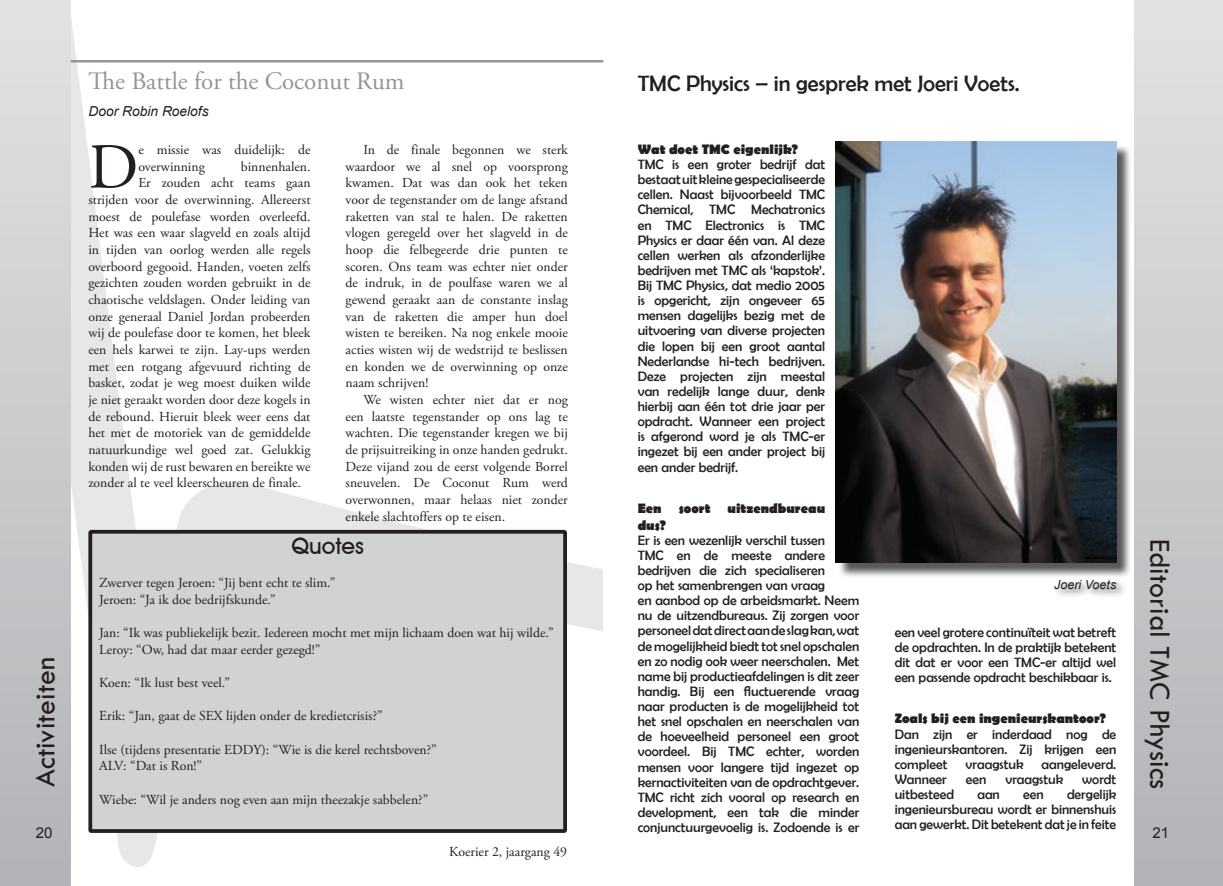
<style>
.page{position:relative;width:1223px;height:886px;background:#fff}
.page>*{position:absolute;margin:0;border:0;box-sizing:border-box;transform-origin:0 0}
.t1{font:64px "Adobe Garamond Pro";color:#231f20}
.t2{font:30px "Tw Cen";color:#231f20}
.t3{font:25px "Adobe Garamond Pro";color:#939598}
.t4{font:22.5px "Berlin Sans FB";color:#231f20}
.t5{font:500 22.5px "Avant Garde IT Cby BT";color:#231f20}
.t6{font:15px "Arial";color:#231f20}
.t7{font:13.75px/16.6px "Adobe Garamond Pro";color:#231f20}
.t8{font:13.75px/15.1px "Berlin Sans FB";color:#231f20;text-align:justify}
.t9{font:700 13.75px/16.5px "Berlin Sans FB";color:#231f20}
.t10{font:italic 13.75px "Arial";color:#231f20}
.t11{font:italic 12.5px "Arial";color:#231f20}
</style>
<div class="page">
<svg style="left:71px;top:19px;width:531px;height:848px"></svg>
<div style="left:0;top:0;width:71px;height:886px;background:linear-gradient(to bottom,#e1e2e4,#b2b3b6)"></div>
<div style="left:1134px;top:0;width:88px;height:886px;background:linear-gradient(to bottom,#e1e2e4,#b2b3b6)"></div>
<hr style="left:71px;top:60px;width:532px;height:2px;background:#939598">
<div style="left:90px;top:532px;width:475px;height:299px;background:#d1d2d4"></div>
<div style="left:88px;top:530px;width:479px;height:303px;border:4px solid #231f20"></div>
<div style="left:837px;top:143px;width:294px;height:435px;background:#231f20;opacity:.75"></div>
<img style="left:835px;top:141px;width:281px;height:421px">
<div style="left:1051px;top:577px;width:74px;height:21px;background:#231f20;opacity:.75"></div>
<h2 class="t2" style="left:27px;top:787px;width:132px;rotate:-90deg">Activiteiten</h2>
<p class="t6" style="left:36px;top:823px;width:18px">20</p>
<h3 class="t3" style="left:89px;top:66px;width:317px">The Battle for the Coconut Rum</h3>
<p class="t10" style="left:89px;top:103px;width:121px">Door Robin Roelofs</p>
<h1 class="t1" style="left:88px;top:129px;width:51px">D</h1>
<p class="t7" style="left:138px;top:142px;width:174px">e missie was duidelijk: de overwinning</p>
<p class="t7" style="left:241px;top:159px;width:71px">binnenhalen.</p>
<p class="t7" style="left:138px;top:175px;width:174px">Er zouden acht teams gaan</p>
<p class="t7" style="left:88px;top:192px;width:224px">strijden voor de overwinning. Allereerst</p>
<p class="t7" style="left:88px;top:209px;width:224px">moest de poulefase worden overleefd.</p>
<p class="t7" style="left:88px;top:225px;width:224px">Het was een waar slagveld en zoals altijd</p>
<p class="t7" style="left:88px;top:242px;width:224px">in tijden van oorlog werden alle regels</p>
<p class="t7" style="left:88px;top:259px;width:224px">overboord gegooid. Handen, voeten zelfs</p>
<p class="t7" style="left:88px;top:275px;width:224px">gezichten zouden worden gebruikt in de</p>
<p class="t7" style="left:88px;top:292px;width:224px">chaotische veldslagen. Onder leiding van</p>
<p class="t7" style="left:88px;top:308px;width:224px">onze generaal Daniel Jordan probeerden</p>
<p class="t7" style="left:88px;top:325px;width:224px">wij de poulefase door te komen, het bleek</p>
<p class="t7" style="left:88px;top:342px;width:224px">een hels karwei te zijn. Lay-ups werden</p>
<p class="t7" style="left:88px;top:358px;width:224px">met een rotgang afgevuurd richting de</p>
<p class="t7" style="left:88px;top:375px;width:224px">basket, zodat je weg moest duiken wilde</p>
<p class="t7" style="left:88px;top:392px;width:224px">je niet geraakt worden door deze kogels in</p>
<p class="t7" style="left:88px;top:408px;width:224px">de rebound. Hieruit bleek weer eens dat</p>
<p class="t7" style="left:88px;top:425px;width:224px">het met de motoriek van de gemiddelde</p>
<p class="t7" style="left:88px;top:442px;width:224px">natuurkundige wel goed zat. Gelukkig</p>
<p class="t7" style="left:88px;top:458px;width:224px">konden wij de rust bewaren en bereikte we</p>
<p class="t7" style="left:88px;top:475px;width:214px">zonder al te veel kleerscheuren de finale.</p>
<p class="t7" style="left:345px;top:142px;width:224px;text-align:justify;text-indent:18px">In de finale begonnen we sterk waardoor we al snel op voorsprong kwamen. Dat was dan ook het teken voor de tegenstander om de lange afstand raketten van stal te halen. De raketten vlogen geregeld over het slagveld in de hoop die felbegeerde drie punten te scoren. Ons team was echter niet onder de indruk, in de poulfase waren we al gewend geraakt aan de constante inslag van de raketten die amper hun doel wisten te bereiken. Na nog enkele mooie acties wisten wij de wedstrijd te beslissen en konden we de overwinning op onze naam schrijven!</p>
<p class="t7" style="left:345px;top:392px;width:224px;text-align:justify;text-indent:18px">We wisten echter niet dat er nog een laatste tegenstander op ons lag te wachten. Die tegenstander kregen we bij de prijsuitreiking in onze handen gedrukt.<br>Deze vijand zou de eerst volgende Borrel sneuvelen. De Coconut Rum werd overwonnen, maar helaas niet zonder enkele slachtoffers op te eisen.</p>
<h3 class="t5" style="left:291px;top:532px;width:74px">Quotes</h3>
<p class="t7" style="left:99px;top:575px;width:238px">Zwerver tegen Jeroen: “Jij bent echt te slim.”<br>Jeroen: “Ja ik doe bedrijfskunde.”</p>
<p class="t7" style="left:99px;top:625px;width:456px">Jan: “Ik was publiekelijk bezit. Iedereen mocht met mijn lichaam doen wat hij wilde.”<br>Leroy: “Ow, had dat maar eerder gezegd!”</p>
<p class="t7" style="left:99px;top:675px;width:132px">Koen: “Ik lust best veel.”</p>
<p class="t7" style="left:99px;top:708px;width:285px">Erik: “Jan, gaat de SEX lijden onder de kredietcrisis?”</p>
<p class="t7" style="left:99px;top:741px;width:339px">Ilse (tijdens presentatie EDDY): “Wie is die kerel rechtsboven?”<br>ALV: “Dat is Ron!”</p>
<p class="t7" style="left:99px;top:791px;width:330px">Wiebe: “Wil je anders nog even aan mijn theezakje sabbelen?”</p>
<p class="t7" style="left:449px;top:843px;width:119px">Koerier 2, jaargang 49</p>
<h3 class="t4" style="left:637px;top:71px;width:383px">TMC Physics – in gesprek met Joeri Voets.</h3>
<p class="t9" style="left:637px;top:142px;width:162px">Wat doet TMC eigenlijk?</p>
<p class="t8" style="left:637px;top:157px;width:189px">TMC is een groter bedrijf dat bestaat uit kleine gespecialiseerde cellen. Naast bijvoorbeeld TMC Chemical, TMC Mechatronics en TMC Electronics is TMC Physics er daar één van. Al deze cellen werken als afzonderlijke bedrijven met TMC als ‘kapstok’.<br>Bij TMC Physics, dat medio 2005 is opgericht, zijn ongeveer 65 mensen dagelijks bezig met de uitvoering van diverse projecten die lopen bij een groot aantal Nederlandse hi-tech bedrijven.<br>Deze projecten zijn meestal van redelijk lange duur, denk hierbij aan één tot drie jaar per opdracht. Wanneer een project is afgerond word je als TMC-er ingezet bij een ander project bij een ander bedrijf.</p>
<p class="t9" style="left:637px;top:501px;width:189px">Een soort uitzendbureau dus?</p>
<p class="t8" style="left:637px;top:532px;width:223px;text-align:left">Er is een wezenlijk verschil tussen<br>TMC en de meeste andere bedrijven die zich specialiseren<br>op het samenbrengen van vraag<br>en aanbod op de arbeidsmarkt. Neem nu de uitzendbureaus. Zij zorgen voor personeel dat direct aan de slag kan, wat de mogelijkheid biedt tot snel opschalen en zo nodig ook weer neerschalen. Met name bij productieafdelingen is dit zeer handig. Bij een fluctuerende vraag naar producten is de mogelijkheid tot het snel opschalen en neerschalen van de hoeveelheid personeel een groot voordeel. Bij TMC echter, worden mensen voor langere tijd ingezet op kernactiviteiten van de opdrachtgever.<br>TMC richt zich vooral op research en development, een tak die minder conjunctuurgevoelig is. Zodoende is er</p>
<p class="t11" style="left:1054px;top:576px;width:64px">Joeri Voets</p>
<p class="t8" style="left:894px;top:624px;width:223px">een veel grotere continuïteit wat betreft de opdrachten. In de praktijk betekent dit dat er voor een TMC-er altijd wel een passende opdracht beschikbaar is.</p>
<p class="t9" style="left:894px;top:711px;width:213px">Zoals bij een ingenieurskantoor?</p>
<p class="t8" style="left:894px;top:726px;width:223px">Dan zijn er inderdaad nog de ingenieurskantoren. Zij krijgen een compleet</p>
<p class="t8" style="left:965px;top:756px;width:59px">vraagstuk</p>
<p class="t8" style="left:1041px;top:756px;width:76px">aangeleverd.</p>
<p class="t8" style="left:894px;top:771px;width:54px">Wanneer</p>
<p class="t8" style="left:965px;top:771px;width:22px">een</p>
<p class="t8" style="left:1005px;top:771px;width:59px">vraagstuk</p>
<p class="t8" style="left:1082px;top:771px;width:35px">wordt</p>
<p class="t8" style="left:894px;top:787px;width:61px">uitbesteed</p>
<p class="t8" style="left:977px;top:787px;width:24px">aan</p>
<p class="t8" style="left:1023px;top:787px;width:22px">een</p>
<p class="t8" style="left:894px;top:787px;width:223px;text-indent:172px">dergelijk ingenieursbureau wordt er binnenshuis aan gewerkt. Dit betekent dat je in feite</p>
<h2 class="t2" style="left:1178px;top:539px;width:252px;rotate:90deg">Editorial TMC Physics</h2>
<p class="t6" style="left:1152px;top:823px;width:18px">21</p>
</div>
